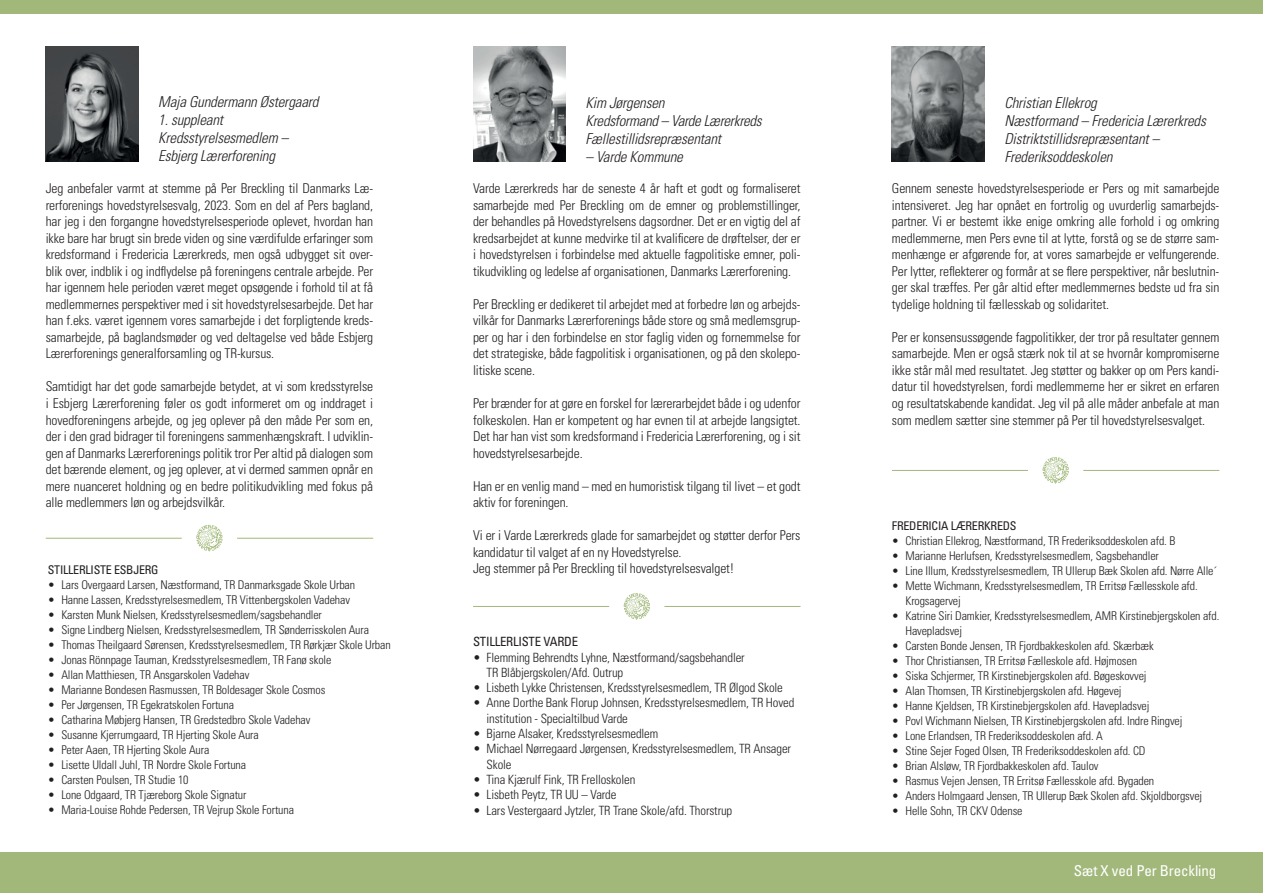
<style>
.page{position:relative;width:1263px;height:893px;background:#fff}
.page>*{position:absolute;margin:0;border:0;box-sizing:border-box;transform-origin:0 0}
.t1{font:italic 300 condensed 15px "Univers LT Std";letter-spacing:-.01em;color:#231f20}
.t2{font:condensed 15px "Univers LT Std";letter-spacing:-.01em;color:#fff}
.t3{font:300 condensed 13.5px/16.5px "Univers LT Std";letter-spacing:-.01em;color:#231f20;text-align:justify}
.t4{font:300 condensed 12.75px/15.3px "Univers LT Std";letter-spacing:-.01em;color:#231f20}
.t5{font:condensed 12.75px "Univers LT Std";letter-spacing:-.02em;color:#231f20}
.t6{font:300 condensed 12px/15px "Univers LT Std";letter-spacing:-.01em;color:#231f20}
.t7{font:condensed 12px "Univers LT Std";letter-spacing:-.02em;color:#231f20}
</style>
<div class="page">
<img style="left:892px;top:47px;width:93px;height:115px">
<hr style="left:892px;top:470px;width:136px;height:1px;background:#a2b87a">
<hr style="left:1083px;top:470px;width:136px;height:1px;background:#a2b87a">
<svg style="left:1042px;top:457px;width:27px;height:27px"></svg>
<img style="left:474px;top:47px;width:92px;height:115px">
<hr style="left:473px;top:606px;width:136px;height:1px;background:#a2b87a">
<hr style="left:664px;top:606px;width:136px;height:1px;background:#a2b87a">
<svg style="left:624px;top:593px;width:26px;height:27px"></svg>
<div style="left:0;top:853px;width:1263px;height:40px;background:#a2b87a"></div>
<div style="left:0;top:0;width:1263px;height:13px;background:#a2b87a"></div>
<img style="left:46px;top:47px;width:92px;height:115px">
<hr style="left:46px;top:538px;width:136px;height:1px;background:#a2b87a">
<hr style="left:237px;top:538px;width:136px;height:1px;background:#a2b87a">
<svg style="left:196px;top:525px;width:27px;height:27px"></svg>
<p class="t1" style="left:158px;top:93px;width:162px">Maja Gundermann Østergaard</p>
<p class="t1" style="left:158px;top:111px;width:66px">1. suppleant</p>
<p class="t1" style="left:158px;top:129px;width:132px">Kredsstyrelsesmedlem –</p>
<p class="t1" style="left:158px;top:147px;width:118px">Esbjerg Lærerforening</p>
<p class="t3" style="left:46px;top:180px;width:329px">Jeg anbefaler varmt at stemme på Per Breckling til Danmarks Læ&shy;rerforenings hovedstyrelsesvalg, 2023. Som en del af Pers bagland, har jeg i den forgangne hovedstyrelsesperiode oplevet, hvordan han ikke bare har brugt sin brede viden og sine værdifulde erfaringer som kredsformand i Fredericia Lærerkreds, men også udbygget sit over&shy;blik over, indblik i og indflydelse på foreningens centrale arbejde. Per har igennem hele perioden været meget opsøgende i forhold til at få medlemmernes perspektiver med i sit hovedstyrelsesarbejde. Det har han f.eks. været igennem vores samarbejde i det forpligtende kreds&shy;samarbejde, på baglandsmøder og ved deltagelse ved både Esbjerg Lærerforenings generalforsamling og TR-kursus.</p>
<p class="t3" style="left:46px;top:378px;width:329px">Samtidigt har det gode samarbejde betydet, at vi som kredsstyrelse i Esbjerg Lærerforening føler os godt informeret om og inddraget i hovedforeningens arbejde, og jeg oplever på den måde Per som en, der i den grad bidrager til foreningens sammenhængskraft. I udviklin&shy;gen af Danmarks Lærerforenings politik tror Per altid på dialogen som det bærende element, og jeg oplever, at vi dermed sammen opnår en mere nuanceret holdning og en bedre politikudvikling med fokus på alle medlemmers løn og arbejdsvilkår.</p>
<p class="t7" style="left:48px;top:562px;width:112px">STILLERLISTE ESBJERG</p>
<p class="t6" style="left:48px;top:578px;width:309px">• Lars Overgaard Larsen, Næstformand, TR Danmarksgade Skole Urban</p>
<p class="t6" style="left:48px;top:593px;width:304px">• Hanne Lassen, Kredsstyrelsesmedlem, TR Vittenbergskolen Vadehav</p>
<p class="t6" style="left:48px;top:608px;width:276px">• Karsten Munk Nielsen, Kredsstyrelsesmedlem/sagsbehandler</p>
<p class="t6" style="left:48px;top:623px;width:323px">• Signe Lindberg Nielsen, Kredsstyrelsesmedlem, TR Sønderrisskolen Aura</p>
<p class="t6" style="left:48px;top:638px;width:344px">• Thomas Theilgaard Sørensen, Kredsstyrelsesmedlem, TR Rørkjær Skole Urban</p>
<p class="t6" style="left:48px;top:653px;width:285px">• Jonas Rönnpage Tauman, Kredsstyrelsesmedlem, TR Fanø skole</p>
<p class="t6" style="left:48px;top:668px;width:203px">• Allan Matthiesen, TR Ansgarskolen Vadehav</p>
<p class="t6" style="left:48px;top:683px;width:279px">• Marianne Bondesen Rasmussen, TR Boldesager Skole Cosmos</p>
<p class="t6" style="left:48px;top:698px;width:188px">• Per Jørgensen, TR Egekratskolen Fortuna</p>
<p class="t6" style="left:48px;top:713px;width:264px">• Catharina Møbjerg Hansen, TR Gredstedbro Skole Vadehav</p>
<p class="t6" style="left:48px;top:728px;width:212px">• Susanne Kjerrumgaard, TR Hjerting Skole Aura</p>
<p class="t6" style="left:48px;top:743px;width:163px">• Peter Aaen, TR Hjerting Skole Aura</p>
<p class="t6" style="left:48px;top:758px;width:200px">• Lisette Uldall Juhl, TR Nordre Skole Fortuna</p>
<p class="t6" style="left:48px;top:773px;width:142px">• Carsten Poulsen, TR Studie 10</p>
<p class="t6" style="left:48px;top:788px;width:200px">• Lone Odgaard, TR Tjæreborg Skole Signatur</p>
<p class="t6" style="left:48px;top:803px;width:248px">• Maria-Louise Rohde Pedersen, TR Vejrup Skole Fortuna</p>
<p class="t1" style="left:585px;top:94px;width:80px">Kim Jørgensen</p>
<p class="t1" style="left:585px;top:112px;width:178px">Kredsformand – Varde Lærerkreds</p>
<p class="t1" style="left:585px;top:130px;width:137px">Fællestillidsrepræsentant</p>
<p class="t1" style="left:585px;top:148px;width:99px">– Varde Kommune</p>
<p class="t3" style="left:473px;top:180px;width:329px">Varde Lærerkreds har de seneste 4 år haft et godt og formaliseret samarbejde med Per Breckling om de emner og problemstillinger, der behandles på Hovedstyrelsens dagsordner. Det er en vigtig del af kredsarbejdet at kunne medvirke til at kvalificere de drøftelser, der er i hovedstyrelsen i forbindelse med aktuelle fagpolitiske emner, poli&shy;tikudvikling og ledelse af organisationen, Danmarks Lærerforening.</p>
<p class="t3" style="left:473px;top:296px;width:329px">Per Breckling er dedikeret til arbejdet med at forbedre løn og arbejds&shy;vilkår for Danmarks Lærerforenings både store og små medlemsgrup&shy;per og har i den forbindelse en stor faglig viden og fornemmelse for det strategiske, både fagpolitisk i organisationen, og på den skolepo&shy;litiske scene.</p>
<p class="t3" style="left:473px;top:395px;width:329px">Per brænder for at gøre en forskel for lærerarbejdet både i og udenfor folkeskolen. Han er kompetent og har evnen til at arbejde langsigtet.<br>Det har han vist som kredsformand i Fredericia Lærerforening, og i sit hovedstyrelsesarbejde.</p>
<p class="t3" style="left:473px;top:477px;width:329px">Han er en venlig mand – med en humoristisk tilgang til livet – et godt aktiv for foreningen.</p>
<p class="t3" style="left:473px;top:527px;width:329px">Vi er i Varde Lærerkreds glade for samarbejdet og støtter derfor Pers kandidatur til valget af en ny Hovedstyrelse.</p>
<p class="t3" style="left:473px;top:560px;width:263px">Jeg stemmer på Per Breckling til hovedstyrelsesvalget!</p>
<p class="t5" style="left:473px;top:634px;width:106px">STILLERLISTE VARDE</p>
<p class="t4" style="left:487px;top:649px;width:260px;text-indent:-14px">• Flemming Behrendts Lyhne, Næstformand/sagsbehandler<br>TR Blåbjergskolen/Afd. Outrup</p>
<p class="t4" style="left:473px;top:680px;width:311px">• Lisbeth Lykke Christensen, Kredsstyrelsesmedlem, TR Ølgod Skole</p>
<p class="t4" style="left:487px;top:695px;width:309px;text-indent:-14px">• Anne Dorthe Bank Florup Johnsen, Kredsstyrelsesmedlem, TR Hoved institution - Specialtilbud Varde</p>
<p class="t4" style="left:473px;top:726px;width:187px">• Bjarne Alsaker, Kredsstyrelsesmedlem</p>
<p class="t4" style="left:487px;top:741px;width:306px;text-indent:-14px">• Michael Nørregaard Jørgensen, Kredsstyrelsesmedlem, TR Ansager<br>Skole</p>
<p class="t4" style="left:473px;top:772px;width:164px">• Tina Kjærulf Fink, TR Frelloskolen</p>
<p class="t4" style="left:473px;top:787px;width:145px">• Lisbeth Peytz, TR UU – Varde</p>
<p class="t4" style="left:473px;top:802px;width:261px">• Lars Vestergaard Jytzler, TR Trane Skole/afd. Thorstrup</p>
<p class="t1" style="left:1004px;top:93px;width:94px">Christian Ellekrog</p>
<p class="t1" style="left:1004px;top:111px;width:203px">Næstformand – Fredericia Lærerkreds</p>
<p class="t1" style="left:1004px;top:129px;width:156px">Distriktstillidsrepræsentant –</p>
<p class="t1" style="left:1004px;top:147px;width:110px">Frederiksoddeskolen</p>
<p class="t3" style="left:892px;top:180px;width:329px">Gennem seneste hovedstyrelsesperiode er Pers og mit samarbejde intensiveret. Jeg har opnået en fortrolig og uvurderlig samarbejds&shy;partner. Vi er bestemt ikke enige omkring alle forhold i og omkring medlemmerne, men Pers evne til at lytte, forstå og se de større sam&shy;menhænge er afgørende for, at vores samarbejde er velfungerende.<br>Per lytter, reflekterer og formår at se flere perspektiver, når beslutnin&shy;ger skal træffes. Per går altid efter medlemmernes bedste ud fra sin tydelige holdning til fællesskab og solidaritet.</p>
<p class="t3" style="left:892px;top:329px;width:329px">Per er konsensussøgende fagpolitikker, der tror på resultater gennem samarbejde. Men er også stærk nok til at se hvornår kompromiserne ikke står mål med resultatet. Jeg støtter og bakker op om Pers kandi&shy;datur til hovedstyrelsen, fordi medlemmerne her er sikret en erfaren og resultatskabende kandidat. Jeg vil på alle måder anbefale at man som medlem sætter sine stemmer på Per til hovedstyrelsesvalget.</p>
<p class="t7" style="left:892px;top:518px;width:126px">FREDERICIA LÆRERKREDS</p>
<p class="t6" style="left:892px;top:533px;width:285px">• Christian Ellekrog, Næstformand, TR Frederiksoddeskolen afd. B</p>
<p class="t6" style="left:892px;top:548px;width:268px">• Marianne Herlufsen, Kredsstyrelsesmedlem, Sagsbehandler</p>
<p class="t6" style="left:892px;top:563px;width:326px">• Line Illum, Kredsstyrelsesmedlem, TR Ullerup Bæk Skolen afd. Nørre Alle´</p>
<p class="t6" style="left:905px;top:578px;width:294px;text-indent:-14px">• Mette Wichmann, Kredsstyrelsesmedlem, TR Erritsø Fællesskole afd.<br>Krogsagervej</p>
<p class="t6" style="left:905px;top:608px;width:315px;text-indent:-14px">• Katrine Siri Damkier, Kredsstyrelsesmedlem, AMR Kirstinebjergskolen afd.<br>Havepladsvej</p>
<p class="t6" style="left:892px;top:638px;width:263px">• Carsten Bonde Jensen, TR Fjordbakkeskolen afd. Skærbæk</p>
<p class="t6" style="left:892px;top:653px;width:247px">• Thor Christiansen, TR Erritsø Fælleskole afd. Højmosen</p>
<p class="t6" style="left:892px;top:668px;width:256px">• Siska Schjermer, TR Kirstinebjergskolen afd. Bøgeskovvej</p>
<p class="t6" style="left:892px;top:683px;width:231px">• Alan Thomsen, TR Kirstinebjergskolen afd. Høgevej</p>
<p class="t6" style="left:892px;top:698px;width:259px">• Hanne Kjeldsen, TR Kirstinebjergskolen afd. Havepladsvej</p>
<p class="t6" style="left:892px;top:713px;width:292px">• Povl Wichmann Nielsen, TR Kirstinebjergskolen afd. Indre Ringvej</p>
<p class="t6" style="left:892px;top:728px;width:212px">• Lone Erlandsen, TR Frederiksoddeskolen afd. A</p>
<p class="t6" style="left:892px;top:743px;width:255px">• Stine Sejer Foged Olsen, TR Frederiksoddeskolen afd. CD</p>
<p class="t6" style="left:892px;top:758px;width:208px">• Brian Alsløw, TR Fjordbakkeskolen afd. Taulov</p>
<p class="t6" style="left:892px;top:773px;width:264px">• Rasmus Vejen Jensen, TR Erritsø Fællesskole afd. Bygaden</p>
<p class="t6" style="left:892px;top:788px;width:312px">• Anders Holmgaard Jensen, TR Ullerup Bæk Skolen afd. Skjoldborgsvej</p>
<p class="t6" style="left:892px;top:803px;width:132px">• Helle Sohn, TR CKV Odense</p>
<p class="t2" style="left:1074px;top:861px;width:144px">Sæt X ved Per Breckling</p>
</div>
